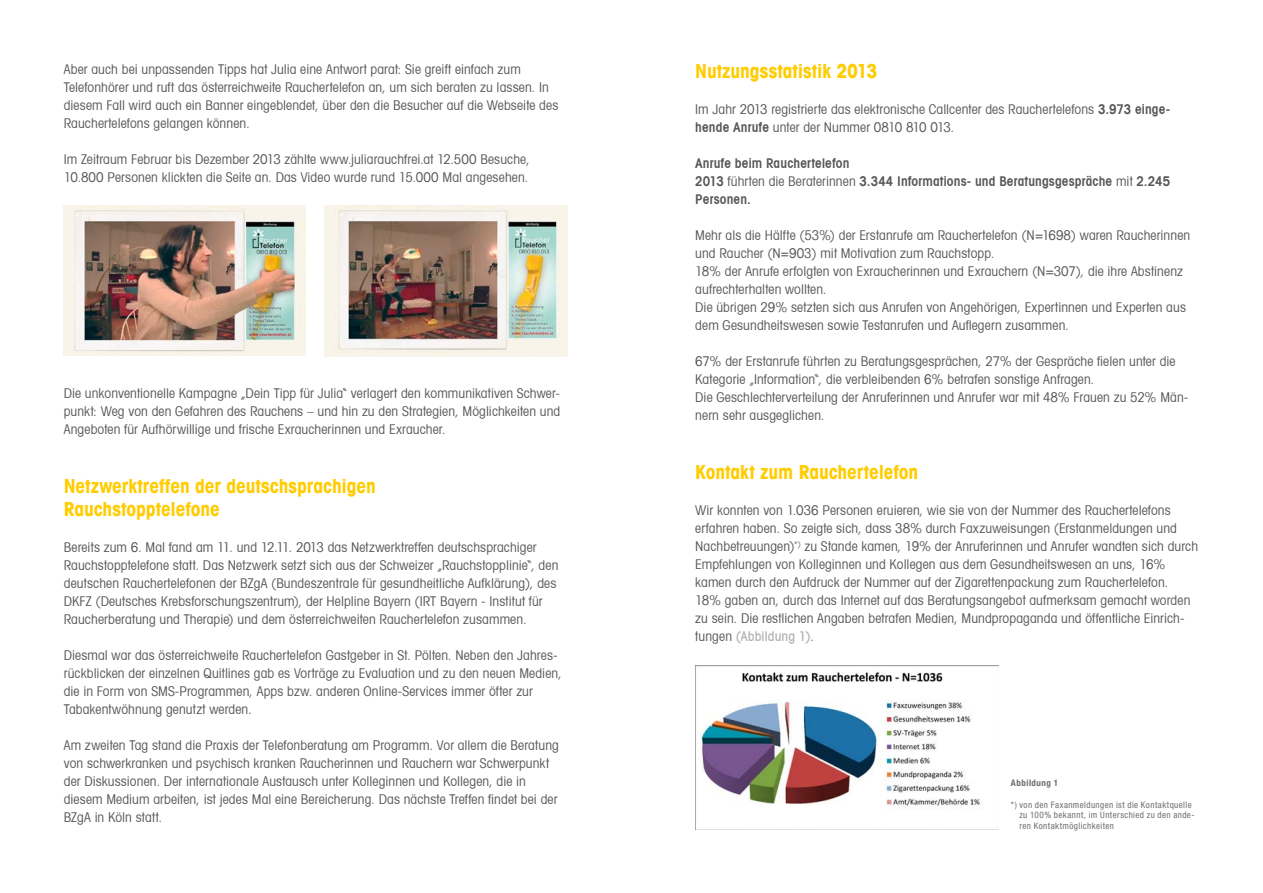
<style>
.page{position:relative;width:1263px;height:893px;background:#fff}
.page>*{position:absolute;margin:0;border:0;box-sizing:border-box;transform-origin:0 0}
.t1{font:700 condensed 19.5px/23.4px "Avant Garde";color:#fc0}
.t2{font:condensed 13.5px/18px "Avant Garde";letter-spacing:.01em;color:#575756}
.t3{font:600 condensed 13.5px/18px "Avant Garde";letter-spacing:.01em;color:#575756}
.t4{font:condensed 9px/10.8px "Helvetica Neue LT";letter-spacing:.045em;color:#706f6f}
.t5{font:700 condensed 9px "Helvetica Neue LT";letter-spacing:.05em;color:#706f6f}
.s1{font-weight:600}
.s2{font-weight:400}
.s3{font-weight:500;color:#b3b2b2}
</style>
<div class="page">
<img style="left:64px;top:205px;width:242px;height:151px">
<img style="left:325px;top:205px;width:243px;height:151px">
<img style="left:695px;top:665px;width:303px;height:164px">
<p class="t2" style="left:64px;top:59px;width:496px">Aber auch bei unpassenden Tipps hat Julia eine Antwort parat: Sie greift einfach zum Telefonhörer und ruft das österreichweite Rauchertelefon an, um sich beraten zu lassen. In diesem Fall wird auch ein Banner eingeblendet, über den die Besucher auf die Webseite des Rauchertelefons gelangen können.</p>
<p class="t2" style="left:64px;top:149px;width:468px">Im Zeitraum Februar bis Dezember 2013 zählte www.juliarauchfrei.at 12.500 Besuche,<br>10.800 Personen klickten die Seite an. Das Video wurde rund 15.000 Mal angesehen.</p>
<p class="t2" style="left:64px;top:383px;width:498px;text-align:justify">Die unkonventionelle Kampagne „Dein Tipp für Julia“ verlagert den kommunikativen Schwer&shy;punkt: Weg von den Gefahren des Rauchens – und hin zu den Strategien, Möglichkeiten und Angeboten für Aufhörwillige und frische Exraucherinnen und Exraucher.</p>
<h1 class="t1" style="left:64px;top:474px;width:314px">Netzwerktreffen der deutschsprachigen<br>Rauchstopptelefone</h1>
<p class="t2" style="left:64px;top:538px;width:496px">Bereits zum 6. Mal fand am 11. und 12.11. 2013 das Netzwerktreffen deutschsprachiger Rauchstopptelefone statt. Das Netzwerk setzt sich aus der Schweizer „Rauchstopplinie“, den deutschen Rauchertelefonen der BZgA (Bundeszentrale für gesundheitliche Aufklärung), des DKFZ (Deutsches Krebsforschungszentrum), der Helpline Bayern (IRT Bayern - Institut für Raucherberatung und Therapie) und dem österreichweiten Rauchertelefon zusammen.</p>
<p class="t2" style="left:64px;top:646px;width:500px">Diesmal war das österreichweite Rauchertelefon Gastgeber in St. Pölten. Neben den Jahres&shy;rückblicken der einzelnen Quitlines gab es Vorträge zu Evaluation und zu den neuen Medien, die in Form von SMS-Programmen, Apps bzw. anderen Online-Services immer öfter zur Tabakentwöhnung genutzt werden.</p>
<p class="t2" style="left:64px;top:736px;width:497px">Am zweiten Tag stand die Praxis der Telefonberatung am Programm. Vor allem die Beratung von schwerkranken und psychisch kranken Raucherinnen und Rauchern war Schwerpunkt der Diskussionen. Der internationale Austausch unter Kolleginnen und Kollegen, die in diesem Medium arbeiten, ist jedes Mal eine Bereicherung. Das nächste Treffen findet bei der BZgA in Köln statt.</p>
<h1 class="t1" style="left:695px;top:59px;width:183px">Nutzungsstatistik 2013</h1>
<p class="t2" style="left:695px;top:100px;width:477px">Im Jahr 2013 registrierte das elektronische Callcenter des Rauchertelefons <span class="s1">3.973 einge&shy;hende Anrufe</span> unter der Nummer 0810 810 013.</p>
<p class="t3" style="left:695px;top:154px;width:477px">Anrufe beim Rauchertelefon<br>2013 <span class="s2">führten die Beraterinnen</span> 3.344 Informations- und Beratungsgespräche <span class="s2">mit</span> 2.245<br>Personen.</p>
<p class="t2" style="left:695px;top:226px;width:496px">Mehr als die Hälfte (53%) der Erstanrufe am Rauchertelefon (N=1698) waren Raucherinnen und Raucher (N=903) mit Motivation zum Rauchstopp.<br>18% der Anrufe erfolgten von Exraucherinnen und Exrauchern (N=307), die ihre Abstinenz aufrechterhalten wollten.<br>Die übrigen 29% setzten sich aus Anrufen von Angehörigen, Expertinnen und Experten aus dem Gesundheitswesen sowie Testanrufen und Auflegern zusammen.</p>
<p class="t2" style="left:695px;top:352px;width:495px">67% der Erstanrufe führten zu Beratungsgesprächen, 27% der Gespräche fielen unter die Kategorie „Information“, die verbleibenden 6% betrafen sonstige Anfragen.<br>Die Geschlechterverteilung der Anruferinnen und Anrufer war mit 48% Frauen zu 52% Män&shy;nern sehr ausgeglichen.</p>
<h1 class="t1" style="left:695px;top:460px;width:225px">Kontakt zum Rauchertelefon</h1>
<p class="t2" style="left:695px;top:501px;width:504px">Wir konnten von 1.036 Personen eruieren, wie sie von der Nummer des Rauchertelefons erfahren haben. So zeigte sich, dass 38% durch Faxzuweisungen (Erstanmeldungen und Nachbetreuungen)<sup>*)</sup> zu Stande kamen, 19% der Anruferinnen und Anrufer wandten sich durch Empfehlungen von Kolleginnen und Kollegen aus dem Gesundheitswesen an uns, 16% kamen durch den Aufdruck der Nummer auf der Zigarettenpackung zum Rauchertelefon.<br>18% gaben an, durch das Internet auf das Beratungsangebot aufmerksam gemacht worden zu sein. Die restlichen Angaben betrafen Medien, Mundpropaganda und öffentliche Einrich&shy;tungen <span class="s3">(Abbildung 1)</span>.</p>
<p class="t5" style="left:1011px;top:777px;width:49px">Abbildung 1</p>
<p class="t4" style="left:1019px;top:799px;width:177px;text-indent:-9px">*) von den Faxanmeldungen ist die Kontaktquelle zu 100% bekannt, im Unterschied zu den ande&shy;ren Kontaktmöglichkeiten</p>
</div>
